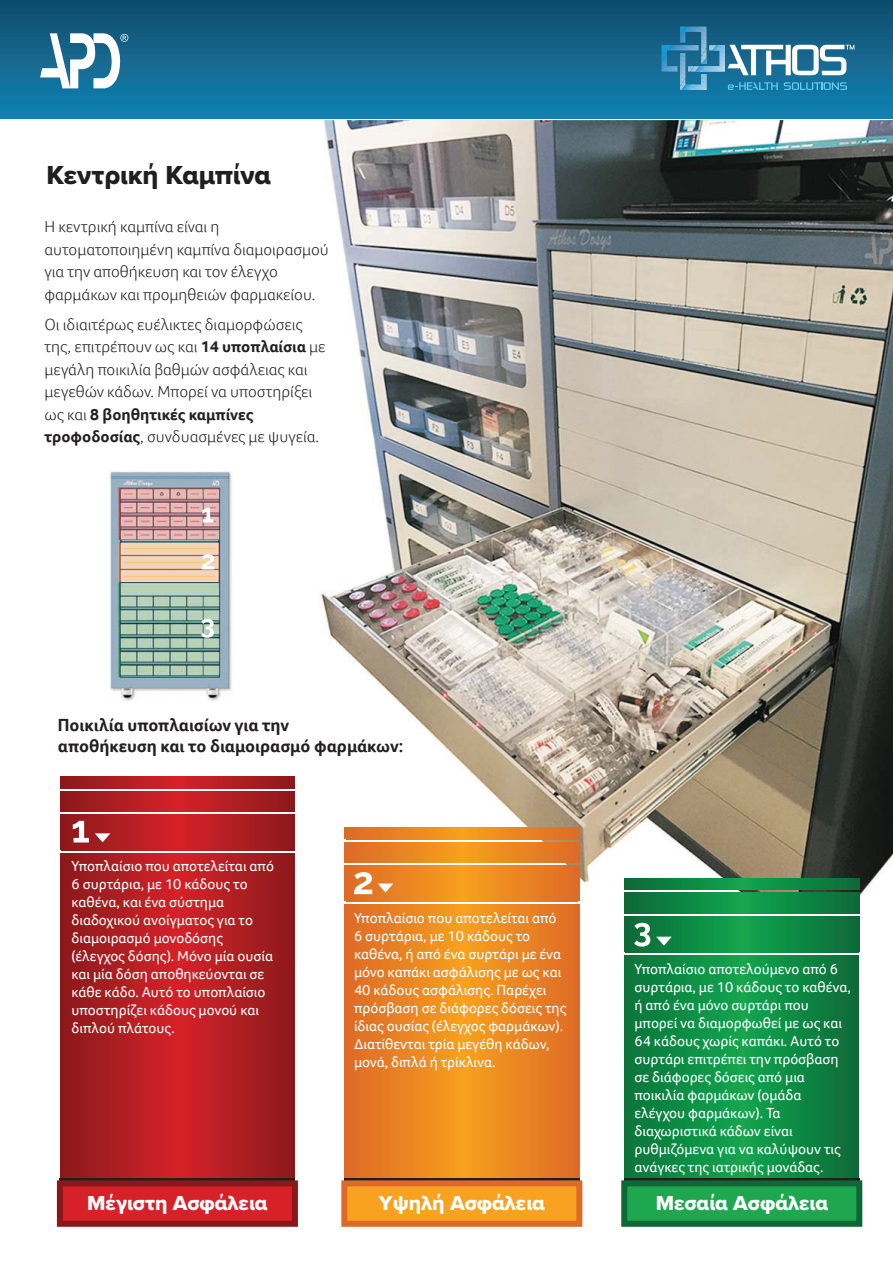
<style>
.page{position:relative;width:893px;height:1263px;background:#fff}
.page>*{position:absolute;margin:0;border:0;box-sizing:border-box;transform-origin:0 0}
.t1{font:27px "Proxima Nova Extrabld";color:#211e1e}
.t2{font:21px "Proxima Nova Extrabld";color:#fff}
.t3{font:700 18px/21.6px "Foco";color:#231f20}
.t4{font:300 16.5px/22.5px "Foco";color:#231f20}
.t5{font:15px/18px "Foco";color:#fff}
.s1{font-weight:700}
</style>
<div class="page">
<div style="left:0;top:0;width:893px;height:118px;background:linear-gradient(to bottom,#124c6b,#1282b3)"></div>
<svg style="left:40px;top:32px;width:88px;height:56px"></svg>
<svg style="left:662px;top:27px;width:192px;height:63px;background:#4287aa"></svg>
<img style="left:320px;top:121px;width:573px;height:773px">
<img style="left:109px;top:470px;width:124px;height:230px">
<img style="left:119px;top:487px;width:100px;height:53px">
<img style="left:119px;top:543px;width:100px;height:39px">
<svg style="left:119px;top:582px;width:100px;height:95px;background:#93b3a2"></svg>
<svg style="left:202px;top:507px;width:11px;height:15px"></svg>
<svg style="left:202px;top:554px;width:12px;height:15px"></svg>
<svg style="left:201px;top:619px;width:13px;height:19px"></svg>
<div style="left:60px;top:853px;width:72px;height:326px;background:linear-gradient(to right,#8b181b,#b32024)"></div>
<div style="left:128px;top:853px;width:50px;height:326px;background:linear-gradient(to right,#b52024,#d62028)"></div>
<div style="left:178px;top:853px;width:117px;height:326px;background:linear-gradient(to right,#d62229,#8b1a1c)"></div>
<hr style="left:293px;top:853px;width:1px;height:326px;background:#8a1719">
<div style="left:60px;top:1178px;width:235px;height:40px;background:#211e1e"></div>
<div style="left:57px;top:1180px;width:241px;height:47px;background:#d72027;border:6px solid #8a1719"></div>
<hr style="left:60px;top:814px;width:1px;height:36px;background:#8a1719">
<div style="left:61px;top:814px;width:86px;height:36px;background:linear-gradient(to right,#8f2124,#be1f23)"></div>
<div style="left:147px;top:814px;width:31px;height:36px;background:#cb2027"></div>
<div style="left:178px;top:814px;width:116px;height:36px;background:linear-gradient(to right,#d62229,#8c1a1c)"></div>
<hr style="left:294px;top:814px;width:1px;height:36px;background:#8a1719">
<div style="left:60px;top:791px;width:118px;height:20px;background:linear-gradient(to right,#8a191b,#d42228)"></div>
<div style="left:178px;top:791px;width:34px;height:20px;background:#cb2027"></div>
<div style="left:212px;top:791px;width:83px;height:20px;background:linear-gradient(to right,#be2125,#8b181b)"></div>
<svg style="left:60px;top:777px;width:118px;height:11px"></svg>
<svg style="left:178px;top:777px;width:117px;height:11px"></svg>
<hr style="left:344px;top:904px;width:2px;height:275px;background:#dd6a26">
<div style="left:346px;top:904px;width:117px;height:275px;background:linear-gradient(to right,#dd6a27,#f79f1d)"></div>
<div style="left:463px;top:904px;width:116px;height:275px;background:linear-gradient(to right,#f8a01d,#de6b27)"></div>
<hr style="left:578px;top:904px;width:1px;height:275px;background:#dd6a26">
<div style="left:344px;top:1178px;width:235px;height:40px;background:#211e1e"></div>
<div style="left:341px;top:1180px;width:241px;height:47px;background:#f9a221;border:6px solid #dd6a26"></div>
<hr style="left:344px;top:865px;width:2px;height:36px;background:#dd6a26">
<div style="left:346px;top:865px;width:117px;height:36px;background:linear-gradient(to right,#dd6a28,#f7a01d)"></div>
<div style="left:462px;top:865px;width:116px;height:36px;background:linear-gradient(to right,#f8a01d,#de6b27)"></div>
<hr style="left:578px;top:865px;width:1px;height:36px;background:#dd6a26">
<hr style="left:344px;top:842px;width:2px;height:20px;background:#dd6a26">
<div style="left:346px;top:842px;width:12px;height:20px;background:#df6c26"></div>
<div style="left:358px;top:842px;width:105px;height:20px;background:linear-gradient(to right,#df7027,#f7a01d)"></div>
<div style="left:462px;top:842px;width:116px;height:20px;background:linear-gradient(to right,#f8a01d,#de6b27)"></div>
<svg style="left:344px;top:828px;width:2px;height:11px"></svg>
<svg style="left:346px;top:828px;width:116px;height:11px"></svg>
<svg style="left:462px;top:828px;width:116px;height:11px"></svg>
<svg style="left:578px;top:828px;width:1px;height:34px"></svg>
<div style="left:624px;top:955px;width:119px;height:224px;background:linear-gradient(to right,#0a743b,#13a54e)"></div>
<div style="left:742px;top:955px;width:116px;height:224px;background:linear-gradient(to right,#12a64f,#0c6a37)"></div>
<hr style="left:858px;top:955px;width:1px;height:224px;background:#0d6836">
<div style="left:624px;top:1178px;width:235px;height:40px;background:#211e1e"></div>
<div style="left:621px;top:1180px;width:241px;height:47px;background:#1fa74f;border:6px solid #0d6836"></div>
<hr style="left:624px;top:916px;width:1px;height:36px;background:#0d6836">
<svg style="left:625px;top:916px;width:48px;height:36px"></svg>
<div style="left:673px;top:916px;width:70px;height:36px;background:linear-gradient(to right,#0a8240,#14a44e)"></div>
<div style="left:742px;top:916px;width:117px;height:36px;background:linear-gradient(to right,#12a64f,#0c6937)"></div>
<hr style="left:859px;top:916px;width:1px;height:36px;background:#0d6836">
<div style="left:624px;top:893px;width:86px;height:20px;background:linear-gradient(to right,#0e6837,#0d9447)"></div>
<div style="left:710px;top:893px;width:33px;height:20px;background:#119d4c"></div>
<div style="left:742px;top:893px;width:117px;height:20px;background:linear-gradient(to right,#12a64f,#0b6937)"></div>
<svg style="left:624px;top:879px;width:118px;height:11px"></svg>
<svg style="left:742px;top:879px;width:9px;height:11px"></svg>
<svg style="left:751px;top:879px;width:108px;height:11px"></svg>
<svg style="left:73px;top:821px;width:16px;height:21px"></svg>
<svg style="left:354px;top:872px;width:18px;height:22px"></svg>
<svg style="left:634px;top:923px;width:16px;height:24px"></svg>
<svg style="left:95px;top:833px;width:15px;height:9px"></svg>
<svg style="left:378px;top:883px;width:15px;height:9px"></svg>
<svg style="left:656px;top:937px;width:16px;height:9px"></svg>
<h1 class="t1" style="left:47px;top:155px;width:226px">Κεντρική Καμπίνα</h1>
<p class="t4" style="left:44px;top:215px;width:286px">H κεντρική καμπίνα είναι η αυτοματοποιημένη καμπίνα διαμοιρασμού για την αποθήκευση και τον έλεγχο φαρμάκων και προμηθειών φαρμακείου.</p>
<p class="t4" style="left:44px;top:313px;width:283px">Οι ιδιαιτέρως ευέλικτες διαμορφώσεις της, επιτρέπουν ως και <span class="s1">14 υποπλαίσια</span> με μεγάλη ποικιλία βαθμών ασφάλειας και μεγεθών κάδων. Μπορεί να υποστηρίξει ως και <span class="s1">8 βοηθητικές καμπίνες τροφοδοσίας</span>, συνδυασμένες με ψυγεία.</p>
<p class="t3" style="left:58px;top:713px;width:347px">Ποικιλία υποπλαισίων για την<br>αποθήκευση και το διαμοιρασμό φαρμάκων:</p>
<p class="t5" style="left:71px;top:856px;width:204px">Υποπλαίσιο που αποτελείται από<br>6 συρτάρια, με 10 κάδους το καθένα, και ένα σύστημα διαδοχικού ανοίγματος για το διαμοιρασμό μονοδόσης (έλεγχος δόσης). Μόνο μία ουσία και μία δόση αποθηκεύονται σε κάθε κάδο. Αυτό το υποπλαίσιο υποστηρίζει κάδους μονού και διπλού πλάτους.</p>
<p class="t5" style="left:354px;top:909px;width:214px">Υποπλαίσιο που αποτελείται από<br>6 συρτάρια, με 10 κάδους το καθένα, ή από ένα συρτάρι με ένα μόνο καπάκι ασφάλισης με ως και<br>40 κάδους ασφάλισης. Παρέχει πρόσβαση σε διάφορες δόσεις της ίδιας ουσίας (έλεγχος φαρμάκων).<br>Διατίθενται τρία μεγέθη κάδων, μονά, διπλά ή τρίκλινα.</p>
<p class="t5" style="left:634px;top:959px;width:218px">Υποπλαίσιο αποτελούμενο από 6 συρτάρια, με 10 κάδους το καθένα, ή από ένα μόνο συρτάρι που μπορεί να διαμορφωθεί με ως και<br>64 κάδους χωρίς καπάκι. Αυτό το συρτάρι επιτρέπει την πρόσβαση σε διάφορες δόσεις από μια ποικιλία φαρμάκων (ομάδα ελέγχου φαρμάκων). Τα διαχωριστικά κάδων είναι ρυθμιζόμενα για να καλύψουν τις ανάγκες της ιατρικής μονάδας.</p>
<h2 class="t2" style="left:87px;top:1187px;width:182px">Μέγιστη Ασφάλεια</h2>
<h2 class="t2" style="left:379px;top:1187px;width:167px">Υψηλή Ασφάλεια</h2>
<h2 class="t2" style="left:656px;top:1187px;width:174px">Μεσαία Ασφάλεια</h2>
</div>
